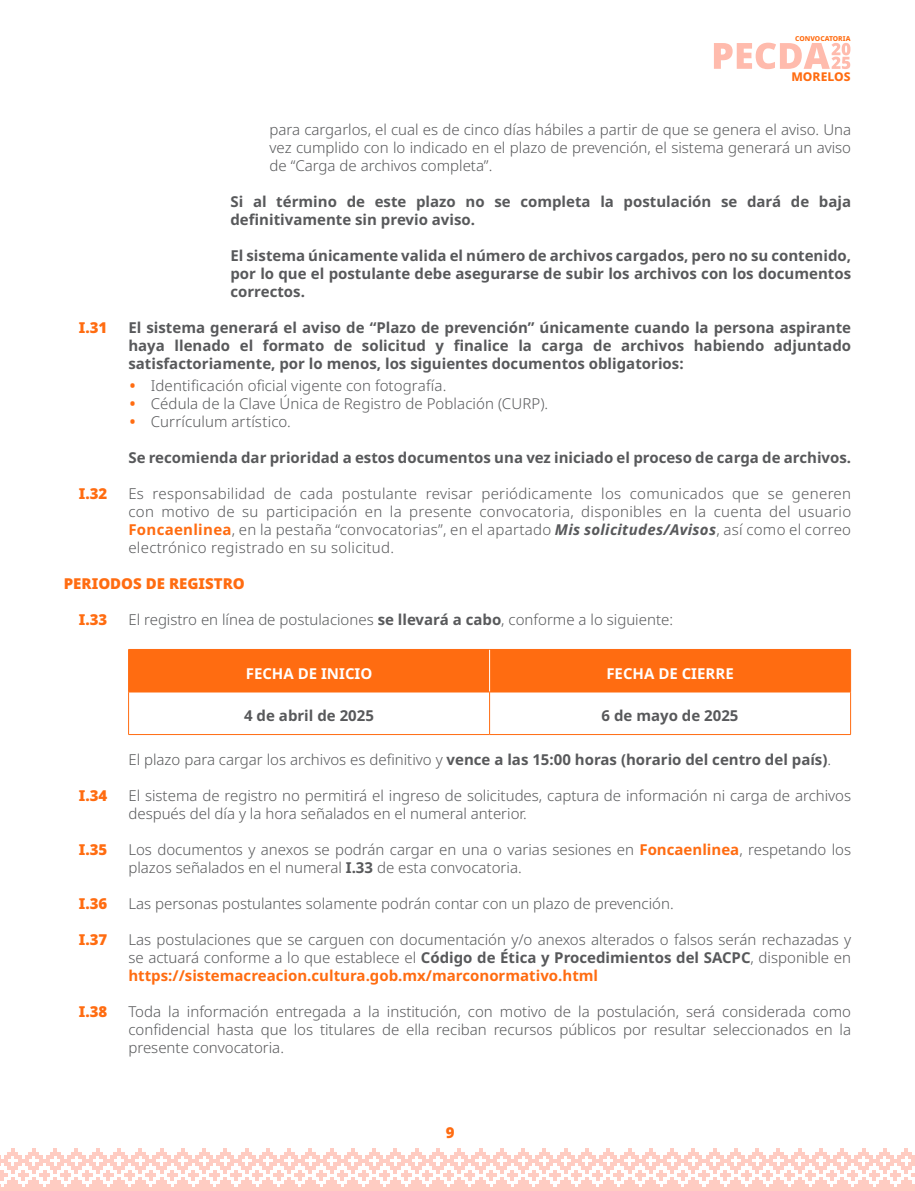
<style>
.page{position:relative;width:915px;height:1191px;background:#fff}
.page>*{position:absolute;margin:0;border:0;box-sizing:border-box;transform-origin:0 0}
.t1{font:300 15px/18px "Noto Sans";color:#58595b;text-align:justify}
.t2{font:700 15px/18px "Noto Sans";color:#58595b;text-align:justify}
.t3{font:900 15px "Noto Sans";color:#ff6c11}
.t4{font:700 15px "Noto Sans";color:#fff}
.t5{font:800 12px "Noto Sans";color:#ff6c11}
.t6{font:800 6.75px "Noto Sans";color:#ff6c11}
.s1{font-weight:700;color:#ff6c11}
.s2{font-weight:700;font-style:italic}
.s3{font-weight:700}
.s4{font-weight:300}
</style>
<div class="page">
<svg style="left:714px;top:43px;width:136px;height:26px"></svg>
<svg style="left:0;top:1148px;width:914px;height:43px"></svg>
<div style="left:129px;top:650px;width:721px;height:41px;background:#ff6c11"></div>
<hr style="left:128px;top:692px;width:1px;height:42px;background:#ff6c11">
<hr style="left:489px;top:692px;width:1px;height:42px;background:#ff6c11">
<hr style="left:850px;top:692px;width:1px;height:42px;background:#ff6c11">
<hr style="left:128px;top:734px;width:361px;height:1px;background:#ff6c11">
<hr style="left:489px;top:734px;width:361px;height:1px;background:#ff6c11">
<hr style="left:489px;top:649px;width:1px;height:43px;background:#fff">
<hr style="left:128px;top:649px;width:1px;height:43px;background:#ff6c11">
<hr style="left:128px;top:649px;width:361px;height:1px;background:#ff6c11">
<hr style="left:489px;top:649px;width:361px;height:1px;background:#ff6c11">
<hr style="left:850px;top:649px;width:1px;height:43px;background:#ff6c11">
<hr style="left:128px;top:691px;width:361px;height:1px;background:#ff6c11">
<hr style="left:489px;top:691px;width:361px;height:1px;background:#ff6c11">
<p class="t6" style="left:795px;top:33px;width:57px">CONVOCATORIA</p>
<p class="t5" style="left:791px;top:68px;width:60px">MORELOS</p>
<p class="t1" style="left:269px;top:121px;width:583px">para cargarlos, el cual es de cinco días hábiles a partir de que se genera el aviso. Una vez cumplido con lo indicado en el plazo de prevención, el sistema generará un aviso de “Carga de archivos completa”.</p>
<p class="t2" style="left:230px;top:193px;width:622px">Si al término de este plazo no se completa la postulación se dará de baja definitivamente sin previo aviso.</p>
<p class="t2" style="left:230px;top:247px;width:622px">El sistema únicamente valida el número de archivos cargados, pero no su contenido, por lo que el postulante debe asegurarse de subir los archivos con los documentos correctos.</p>
<p class="t3" style="left:79px;top:316px;width:30px">I.31</p>
<p class="t2" style="left:128px;top:319px;width:724px">El sistema generará el aviso de “Plazo de prevención” únicamente cuando la persona aspirante haya llenado el formato de solicitud y finalice la carga de archivos habiendo adjuntado satisfactoriamente, por lo menos, los siguientes documentos obligatorios:</p>
<p class="t1" style="left:130px;top:377px;width:318px"><span class="s1">•</span> Identificación oficial vigente con fotografía.</p>
<p class="t1" style="left:130px;top:395px;width:419px"><span class="s1">•</span> Cédula de la Clave Única de Registro de Población (CURP).</p>
<p class="t1" style="left:130px;top:413px;width:162px"><span class="s1">•</span> Currículum artístico.</p>
<p class="t2" style="left:128px;top:449px;width:724px">Se recomienda dar prioridad a estos documentos una vez iniciado el proceso de carga de archivos.</p>
<p class="t3" style="left:79px;top:482px;width:30px">I.32</p>
<p class="t1" style="left:128px;top:485px;width:724px">Es responsabilidad de cada postulante revisar periódicamente los comunicados que se generen con motivo de su participación en la presente convocatoria, disponibles en la cuenta del usuario <span class="s1">Foncaenlinea</span>, en la pestaña “convocatorias”, en el apartado <span class="s2">Mis solicitudes/Avisos</span>, así como el correo electrónico registrado en su solicitud.</p>
<p class="t3" style="left:64px;top:572px;width:182px">PERIODOS DE REGISTRO</p>
<p class="t3" style="left:79px;top:608px;width:30px">I.33</p>
<p class="t1" style="left:128px;top:611px;width:546px">El registro en línea de postulaciones <span class="s3">se llevará a cabo</span>, conforme a lo siguiente:</p>
<p class="t4" style="left:246px;top:662px;width:128px">FECHA DE INICIO</p>
<p class="t4" style="left:606px;top:662px;width:129px">FECHA DE CIERRE</p>
<p class="t2" style="left:244px;top:707px;width:131px">4 de abril de 2025</p>
<p class="t2" style="left:601px;top:707px;width:138px">6 de mayo de 2025</p>
<p class="t2" style="left:128px;top:750px;width:704px"><span class="s4">El plazo para cargar los archivos es definitivo y</span> vence a las 15:00 horas (horario del centro del país)<span class="s4">.</span></p>
<p class="t3" style="left:79px;top:784px;width:30px">I.34</p>
<p class="t1" style="left:128px;top:786px;width:724px">El sistema de registro no permitirá el ingreso de solicitudes, captura de información ni carga de archivos después del día y la hora señalados en el numeral anterior.</p>
<p class="t3" style="left:79px;top:838px;width:30px">I.35</p>
<p class="t1" style="left:128px;top:840px;width:724px">Los documentos y anexos se podrán cargar en una o varias sesiones en <span class="s1">Foncaenlinea</span>, respetando los plazos señalados en el numeral <span class="s3">I.33</span> de esta convocatoria.</p>
<p class="t3" style="left:79px;top:892px;width:30px">I.36</p>
<p class="t1" style="left:128px;top:894px;width:546px">Las personas postulantes solamente podrán contar con un plazo de prevención.</p>
<p class="t3" style="left:79px;top:928px;width:30px">I.37</p>
<p class="t1" style="left:128px;top:930px;width:724px">Las postulaciones que se carguen con documentación y/o anexos alterados o falsos serán rechazadas y se actuará conforme a lo que establece el <span class="s3">Código de Ética y Procedimientos del SACPC</span>, disponible en <span class="s1">https://sistemacreacion.cultura.gob.mx/marconormativo.html</span></p>
<p class="t3" style="left:79px;top:1000px;width:30px">I.38</p>
<p class="t1" style="left:128px;top:1002px;width:724px">Toda la información entregada a la institución, con motivo de la postulación, será considerada como confidencial hasta que los titulares de ella reciban recursos públicos por resultar seleccionados en la presente convocatoria.</p>
<p class="t3" style="left:445px;top:1121px;width:10px">9</p>
</div>
